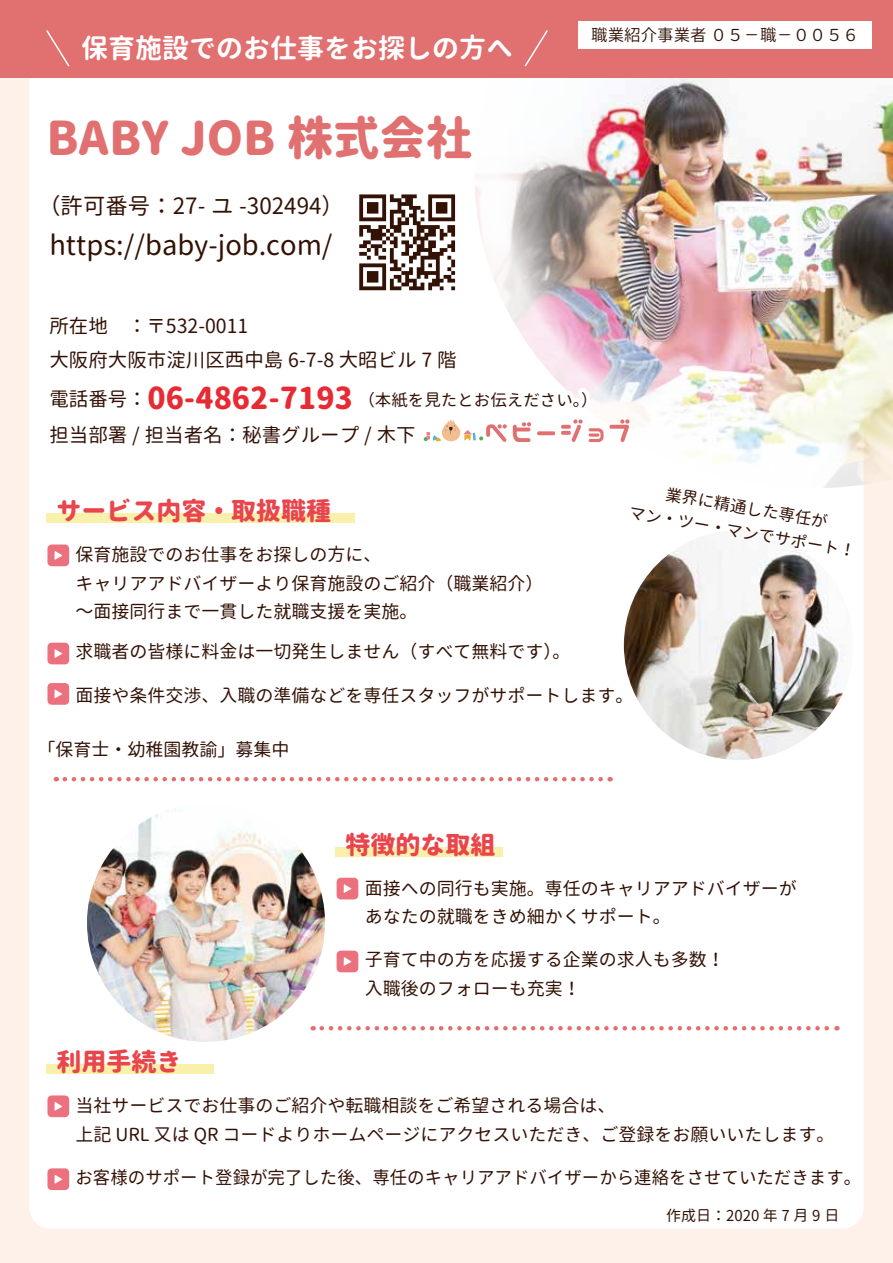
<style>
.page{position:relative;width:893px;height:1263px;background:#fff}
.page>*{position:absolute;margin:0;border:0;box-sizing:border-box;transform-origin:0 0}
.t1{font:46.35px "Corporate Logo Maru";color:#e17070}
.t2{font:27.3px "Gen Jyuu Gothic X";color:#331206}
.t3{font:700 27px "Gen Jyuu Gothic X";color:#fff}
.t4{font:800 24.9px "Gen Jyuu Gothic X";color:#e9454c}
.t5{font:22.5px "Gen Jyuu Gothic X";color:#331206}
.t6{font:19.5px/34.2px "Gen Jyuu Gothic X";color:#331206}
.t7{font:18px/28.5px "Gen Jyuu Gothic X";color:#341206}
.t8{font:18px/28.5px "Gen Jyuu Gothic X";color:#331206}
.t9{font:16.5px "Gen Jyuu Gothic X";color:#331206}
.t10{font:16.5px "Gen Jyuu Gothic X";color:#331206}
.t11{font:16.35px/24.3px "Gen Jyuu Gothic X";color:#331206;text-align:center}
.t12{font:15px "Gen Jyuu Gothic X";color:#341206}
.s1{font-size:19.5px}
.s2{font-weight:800;font-size:30px;color:#e72b35}
.s3{color:#341206}
</style>
<div class="page">
<div style="left:0;top:50px;width:893px;height:1213px;background:#fef1e9"></div>
<div style="left:29px;top:50px;width:835px;height:1178px;background:#fff;border-radius:21px"></div>
<img style="left:604px;top:78px;width:289px;height:410px">
<div style="left:0;top:0;width:893px;height:78px;background:#e17070"></div>
<img style="left:624px;top:530px;width:229px;height:230px;border-radius:115px">
<img style="left:87px;top:804px;width:238px;height:238px;border-radius:119px">
<div style="left:336px;top:846px;width:167px;height:10px;background:#f9f0ab"></div>
<div style="left:337px;top:878px;width:21px;height:21px;background:#ec717e;border-radius:4px"></div>
<svg style="left:344px;top:884px;width:7px;height:9px"></svg>
<div style="left:337px;top:951px;width:21px;height:21px;background:#ec717e;border-radius:4px"></div>
<svg style="left:344px;top:957px;width:7px;height:9px"></svg>
<div style="left:47px;top:643px;width:22px;height:21px;background:#ec717e;border-radius:4px"></div>
<div style="left:47px;top:683px;width:22px;height:22px;background:#ec717e;border-radius:4px"></div>
<svg style="left:55px;top:689px;width:7px;height:9px"></svg>
<div style="left:46px;top:1064px;width:167px;height:10px;background:#f9f0ab"></div>
<div style="left:47px;top:1095px;width:22px;height:22px;background:#ec717e;border-radius:4px"></div>
<svg style="left:55px;top:1102px;width:7px;height:8px"></svg>
<div style="left:47px;top:1168px;width:22px;height:22px;background:#ec717e;border-radius:4px"></div>
<svg style="left:55px;top:1175px;width:7px;height:8px"></svg>
<svg style="left:65px;top:777px;width:546px;height:4px"></svg>
<svg style="left:322px;top:1026px;width:515px;height:4px"></svg>
<svg style="left:610px;top:419px;width:19px;height:23px"></svg>
<svg style="left:46px;top:21px;width:558px;height:640px"></svg>
<div style="left:579px;top:21px;width:293px;height:27px;background:#fff"></div>
<h3 class="t3" style="left:81px;top:29px;width:433px">保育施設でのお仕事をお探しの方へ</h3>
<h1 class="t1" style="left:46px;top:107px;width:427px">BABY JOB 株式会社</h1>
<p class="t5" style="left:38px;top:189px;width:307px">（許可番号：27- ユ -302494）</p>
<h2 class="t2" style="left:49px;top:225px;width:285px">https://baby-job.com/</h2>
<p class="t10" style="left:591px;top:23px;width:269px">職業紹介事業者 ０５－職－００５６</p>
<p class="t6" style="left:49px;top:308px;width:409px">所在地　： 〒532-0011<br>大阪府大阪市淀川区西中島 6-7-8 大昭ビル 7 階</p>
<p class="t9" style="left:49px;top:388px;width:550px"><span class="s1">電話番号：</span><span class="s2">06-4862-7193</span> （本紙を見たとお伝えださい。）</p>
<p class="t6" style="left:49px;top:417px;width:368px">担当部署 / 担当者名：<span class="s3">秘書グループ</span> / 木下</p>
<h3 class="t4" style="left:56px;top:492px;width:276px">サービス内容・取扱職種</h3>
<p class="t7" style="left:76px;top:540px;width:470px">保育施設でのお仕事をお探しの方に、<br>キャリアアドバイザーより保育施設のご紹介（職業紹介）～面接同行まで一貫した就職支援を実施。</p>
<p class="t8" style="left:76px;top:637px;width:497px">求職者の皆様に料金は一切発生しません（すべて無料です）。</p>
<p class="t7" style="left:76px;top:680px;width:560px">面接や条件交渉、入職の準備などを専任スタッフがサポートします。</p>
<p class="t11" style="left:636px;top:475px;width:231px;rotate:10deg">業界に精通した専任が<br>マン・ツー・マンでサポート！</p>
<p class="t7" style="left:37px;top:735px;width:254px">「保育士・幼稚園教諭」募集中</p>
<h3 class="t4" style="left:346px;top:826px;width:151px">特徴的な取組</h3>
<p class="t8" style="left:365px;top:873px;width:434px">面接への同行も実施。専任のキャリアアドバイザーがあなたの就職をきめ細かくサポート。</p>
<p class="t7" style="left:365px;top:945px;width:361px">子育て中の方を応援する企業の求人も多数！入職後のフォローも充実！</p>
<h3 class="t4" style="left:56px;top:1043px;width:126px">利用手続き</h3>
<p class="t7" style="left:76px;top:1091px;width:761px">当社サービスでお仕事のご紹介や転職相談をご希望される場合は、<br>上記 URL 又は QR コードよりホームページにアクセスいただき、ご登録をお願いいたします。</p>
<p class="t8" style="left:76px;top:1163px;width:787px">お客様のサポート登録が完了した後、専任のキャリアアドバイザーから連絡をさせていただきます。</p>
<p class="t12" style="left:666px;top:1205px;width:175px">作成日：2020 年 7 月 9 日</p>
</div>
